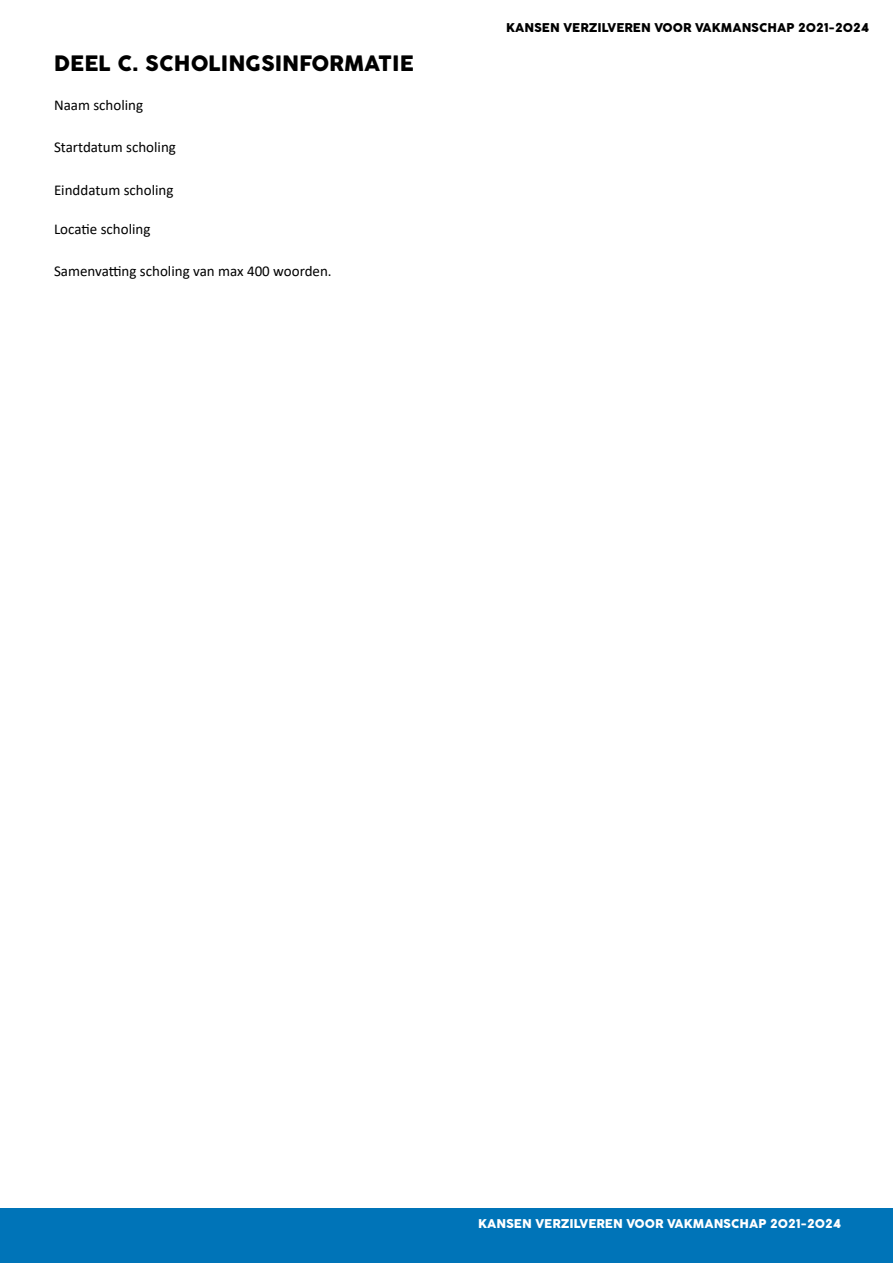
<style>
.page{position:relative;width:893px;height:1263px;background:#fff}
.page>*{position:absolute;margin:0;border:0;box-sizing:border-box;transform-origin:0 0}
.Sectiekop_H2{font:21px "Cocogoose Pro";color:#000}
.t1{font:15px "Calibri";color:#000}
.t2{font:12px "Cocogoose Pro";color:#000}
.t3{font:12px "Cocogoose Pro";color:#fff}
</style>
<div class="page">
<div style="left:0;top:1209px;width:893px;height:54px;background:#0074b8"></div>
<h2 class="Sectiekop_H2" style="left:54px;top:49px;width:361px">DEEL C. SCHOLINGSINFORMATIE</h2>
<p class="t1" style="left:54px;top:95px;width:91px">Naam scholing</p>
<p class="t1" style="left:54px;top:137px;width:124px">Startdatum scholing</p>
<p class="t1" style="left:54px;top:180px;width:121px">Einddatum scholing</p>
<p class="t1" style="left:54px;top:219px;width:98px">Locatie scholing</p>
<p class="t1" style="left:54px;top:260px;width:279px">Samenvatting scholing van max 400 woorden.</p>
<p class="t2" style="left:506px;top:19px;width:364px">KANSEN VERZILVEREN VOOR VAKMANSCHAP 2021-2024</p>
<p class="t3" style="left:478px;top:1216px;width:364px">KANSEN VERZILVEREN VOOR VAKMANSCHAP 2021-2024</p>
</div>
